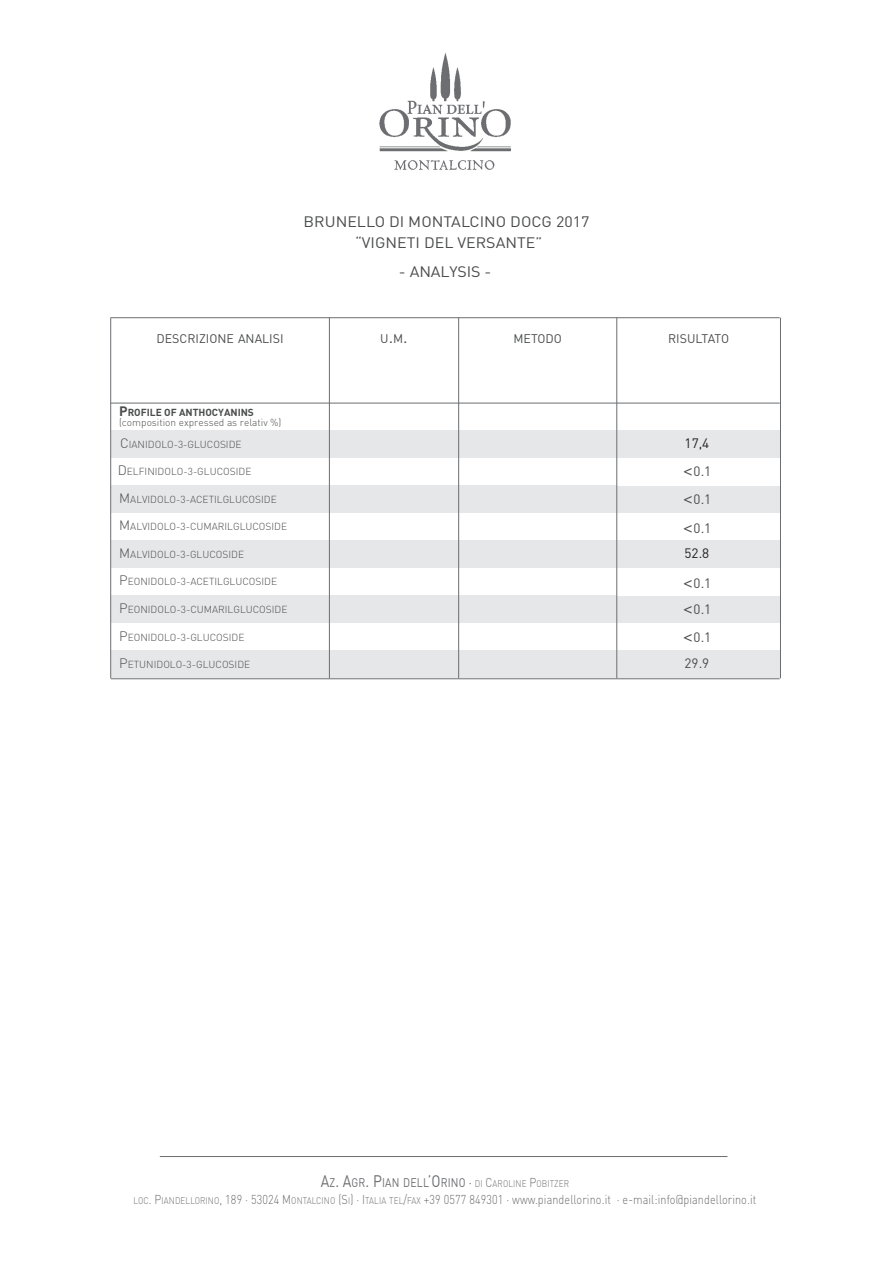
<style>
.page{position:relative;width:893px;height:1263px;background:#fff}
.page>*{position:absolute;margin:0;border:0;box-sizing:border-box;transform-origin:0 0}
.t1{font:15px/21px "DIN";color:#4b4c4d;text-align:center;scale:1.06 1}
.t2{font:13.5px/27.3px "DIN";color:#4b4c4d;text-align:justify}
.t3{font:13.5px "DIN";color:#231f20}
.t4{font:300 12.75px "DIN";letter-spacing:.01em;color:#6c6d70;scale:.85 1}
.t5{font:12.3px "DIN";color:#4b4c4d}
.t6{font:300 10.2px/10.2px "DIN";color:#4b4c4d}
.t7{font:300 9.6px "DIN";color:#6c6d70;scale:.85 1}
.s1{font-size:16.5px}
.s2{font-weight:700;font-size:13.5px}
.s3{font-weight:700}
.s4{font-size:13.5px}
.s5{font-family:"Verdana"}
.s6{font-weight:400;font-size:16.5px}
.s7{font-weight:400;font-size:12.3px}
.s8{font-weight:400;font-size:12.75px}
.s9{font-size:12.75px}
.s10{font-size:9.6px}
</style>
<div class="page">
<img style="left:379px;top:53px;width:132px;height:117px">
<div style="left:617px;top:596px;width:163px;height:27px;background:#e6e7e9"></div>
<div style="left:617px;top:486px;width:163px;height:27px;background:#e6e7e9"></div>
<div style="left:111px;top:431px;width:218px;height:27px;background:#e6e7e9"></div>
<div style="left:329px;top:431px;width:130px;height:27px;background:#e6e7e9"></div>
<div style="left:459px;top:431px;width:158px;height:27px;background:#e6e7e9"></div>
<div style="left:617px;top:431px;width:163px;height:27px;background:#e6e7e9"></div>
<div style="left:111px;top:486px;width:218px;height:27px;background:#e6e7e9"></div>
<div style="left:329px;top:486px;width:130px;height:27px;background:#e6e7e9"></div>
<div style="left:459px;top:486px;width:158px;height:27px;background:#e6e7e9"></div>
<div style="left:111px;top:541px;width:218px;height:27px;background:#e6e7e9"></div>
<div style="left:329px;top:541px;width:130px;height:27px;background:#e6e7e9"></div>
<div style="left:459px;top:541px;width:158px;height:27px;background:#e6e7e9"></div>
<div style="left:617px;top:541px;width:163px;height:27px;background:#e6e7e9"></div>
<div style="left:111px;top:596px;width:218px;height:27px;background:#e6e7e9"></div>
<div style="left:329px;top:596px;width:130px;height:27px;background:#e6e7e9"></div>
<div style="left:459px;top:596px;width:158px;height:27px;background:#e6e7e9"></div>
<div style="left:111px;top:651px;width:218px;height:27px;background:#e6e7e9"></div>
<div style="left:329px;top:651px;width:130px;height:27px;background:#e6e7e9"></div>
<div style="left:459px;top:651px;width:158px;height:27px;background:#e6e7e9"></div>
<div style="left:617px;top:651px;width:163px;height:27px;background:#e6e7e9"></div>
<hr style="left:110px;top:318px;width:1px;height:360px;background:#6c6d70">
<hr style="left:329px;top:318px;width:1px;height:360px;background:#6c6d70">
<hr style="left:458px;top:318px;width:1px;height:360px;background:#6c6d70">
<hr style="left:616px;top:318px;width:1px;height:360px;background:#6c6d70">
<hr style="left:780px;top:318px;width:1px;height:360px;background:#6c6d70">
<hr style="left:111px;top:317px;width:669px;height:1px;background:#6c6d70">
<hr style="left:111px;top:678px;width:669px;height:1px;background:#6c6d70">
<hr style="left:160px;top:1156px;width:567px;height:1px;background:#6c6d70">
<hr style="left:111px;top:403px;width:669px;height:1px;background:#6c6d70">
<h1 class="t1" style="left:304px;top:211px;width:271px">BRUNELLO DI MONTALCINO DOCG 2017 “VIGNETI DEL VERSANTE”</h1>
<h1 class="t1" style="left:399px;top:260px;width:89px">- ANALYSIS -</h1>
<p class="t5" style="left:157px;top:331px;width:129px">DESCRIZIONE ANALISI</p>
<p class="t5" style="left:380px;top:331px;width:29px">U<span class="s1">.</span>M<span class="s1">.</span></p>
<p class="t5" style="left:513px;top:331px;width:50px">METODO</p>
<p class="t5" style="left:668px;top:331px;width:62px">RISULTATO</p>
<p class="t6" style="left:119px;top:407px;width:164px"><span class="s2">P</span><span class="s3">ROFILE OF ANTHOCYANINS </span>(composition expressed as relativ %)</p>
<p class="t6" style="left:120px;top:439px;width:123px"><span class="s4">C</span>IANIDOLO-3-GLUCOSIDE</p>
<h2 class="t3" style="left:685px;top:435px;width:26px">17,4</h2>
<p class="t6" style="left:118px;top:466px;width:135px"><span class="s4">D</span>ELFINIDOLO-3-GLUCOSIDE</p>
<h2 class="t2" style="left:683px;top:457px;width:30px"><span class="s5">&lt;</span>0.1</h2>
<p class="t6" style="left:119px;top:494px;width:159px"><span class="s4">M</span>ALVIDOLO-3-ACETILGLUCOSIDE</p>
<h2 class="t2" style="left:683px;top:485px;width:30px"><span class="s5">&lt;</span>0.1</h2>
<p class="t6" style="left:119px;top:522px;width:169px"><span class="s4">M</span>ALVIDOLO-3-CUMARILGLUCOSIDE</p>
<p class="t6" style="left:119px;top:549px;width:126px"><span class="s4">M</span>ALVIDOLO-3-GLUCOSIDE</p>
<h2 class="t3" style="left:685px;top:545px;width:26px">52.8</h2>
<p class="t6" style="left:119px;top:577px;width:159px"><span class="s4">P</span>EONIDOLO-3-ACETILGLUCOSIDE</p>
<p class="t6" style="left:119px;top:604px;width:170px"><span class="s4">P</span>EONIDOLO-3-CUMARILGLUCOSIDE</p>
<p class="t6" style="left:119px;top:632px;width:127px"><span class="s4">P</span>EONIDOLO-3-GLUCOSIDE</p>
<p class="t6" style="left:119px;top:659px;width:133px"><span class="s4">P</span>ETUNIDOLO-3-GLUCOSIDE</p>
<h2 class="t2" style="left:685px;top:649px;width:26px">29.9</h2>
<h2 class="t2" style="left:683px;top:514px;width:30px"><span class="s5">&lt;</span>0.1</h2>
<h2 class="t2" style="left:683px;top:569px;width:30px"><span class="s5">&lt;</span>0.1 <span class="s5">&lt;</span>0.1 <span class="s5">&lt;</span>0.1</h2>
<p class="t7" style="left:321px;top:1177px;width:294px"><span class="s6">A</span><span class="s7">Z</span><span class="s6">. A</span><span class="s7">GR</span><span class="s6">. P</span><span class="s7">IAN DELL</span><span class="s6">’O</span><span class="s7">RINO</span> <span class="s8">·</span> DI <span class="s9">C</span>AROLINE <span class="s9">P</span>OBITZER</p>
<p class="t4" style="left:134px;top:1191px;width:734px"><span class="s10">LOC</span>. P<span class="s10">IANDELLORINO</span>, 189 · 53024 M<span class="s10">ONTALCINO</span> (S<span class="s10">I</span>) · I<span class="s10">TALIA TEL</span>/<span class="s10">FAX</span> +39 0577 849301 · www.piandellorino.it · e-mail:info@piandellorino.it</p>
</div>
